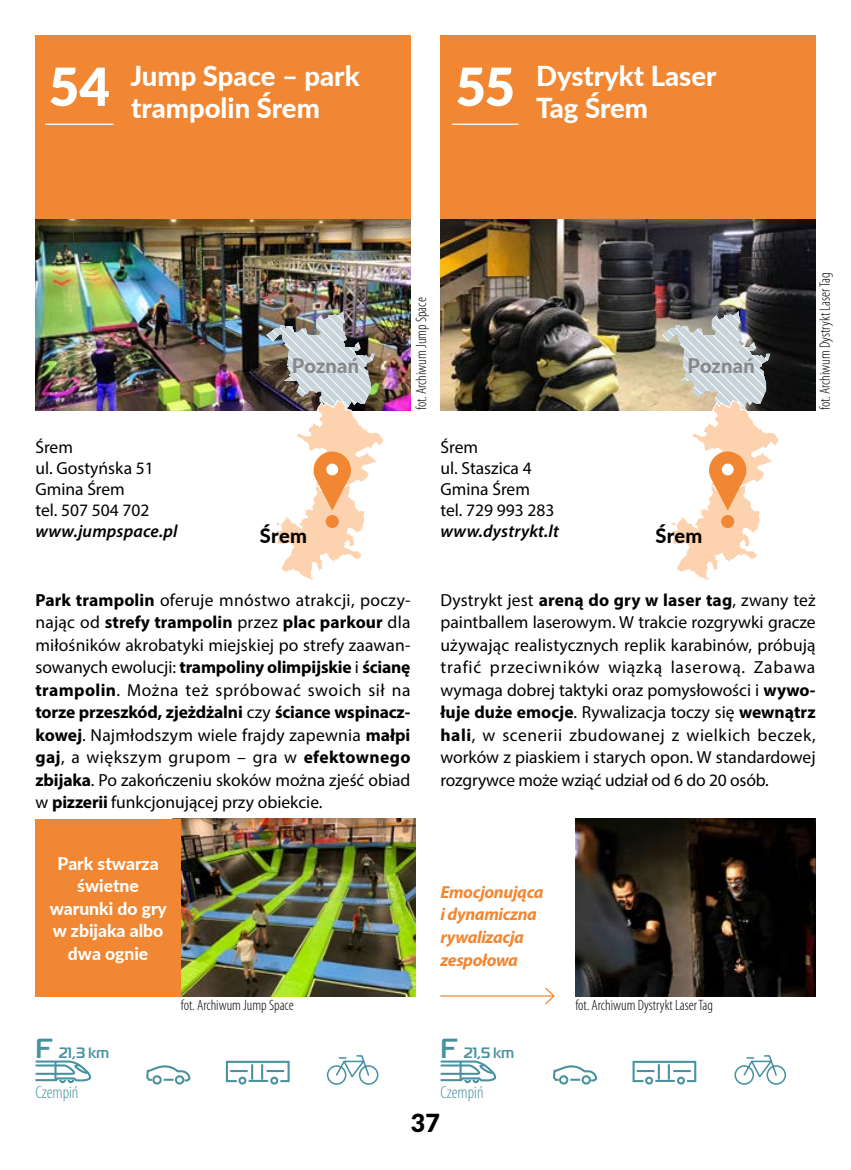
<style>
.page{position:relative;width:851px;height:1170px;background:#fff}
.page>*{position:absolute;margin:0;border:0;box-sizing:border-box;transform-origin:0 0}
.t1{font:800 27.5px/32.5px "Lato";color:#fff}
.t2{font:900 25px "Lato";color:#000}
.t3{font:800 20px "Lato";letter-spacing:.01em;color:#878787}
.t4{font:800 20px "Lato";letter-spacing:.015em;color:#000}
.t5{font:17.5px/22.5px "Myriad Pro";color:#000;text-align:justify}
.t6{font:800 17.5px/22.5px "Lato";color:#fff;text-align:center}
.t7{font:italic 700 17.5px/22.5px "Myriad Pro";letter-spacing:-.02em;color:#f18732}
.t8{font:italic 600 17.5px "Myriad Pro";letter-spacing:.01em;color:#000}
.t9{font:300 condensed 17.5px "Myriad Pro";color:#48919f}
.t10{font:300 condensed 15px "Myriad Pro";color:#000}
.t11{font:700 15px "Magistral TT";letter-spacing:-.01em;color:#48919f}
.s1{font-weight:700}
.s2{font-size:27.5px}
</style>
<div class="page">
<img style="left:181px;top:818px;width:234px;height:178px">
<div style="left:35px;top:35px;width:375px;height:375px;background:#f18732"></div>
<hr style="left:45px;top:124px;width:68px;height:1px;background:#fff">
<img style="left:35px;top:219px;width:375px;height:191px">
<div style="left:35px;top:818px;width:146px;height:178px;background:#f18732"></div>
<div style="left:440px;top:35px;width:375px;height:375px;background:#f18732"></div>
<hr style="left:452px;top:124px;width:66px;height:1px;background:#fff">
<img style="left:440px;top:219px;width:375px;height:191px">
<img style="left:575px;top:818px;width:240px;height:177px">
<hr style="left:440px;top:995px;width:114px;height:1px;background:#f18732">
<svg style="left:543px;top:987px;width:12px;height:18px"></svg>
<img style="left:266px;top:311px;width:119px;height:269px">
<div style="left:326px;top:463px;width:12px;height:12px;background:#fff;border-radius:50%"></div>
<svg style="left:661px;top:311px;width:119px;height:269px"></svg>
<div style="left:721px;top:463px;width:12px;height:12px;background:#fff;border-radius:50%"></div>
<svg style="left:35px;top:1060px;width:57px;height:24px"></svg>
<hr style="left:54px;top:1061px;width:3px;height:19px;background:#48919f">
<svg style="left:440px;top:1060px;width:57px;height:24px"></svg>
<svg style="left:146px;top:1065px;width:45px;height:17px"></svg>
<div style="left:152px;top:1075px;width:10px;height:9px;border:2px solid #48919f;border-radius:50%"></div>
<div style="left:175px;top:1075px;width:9px;height:9px;border:2px solid #48919f;border-radius:50%"></div>
<svg style="left:552px;top:1065px;width:46px;height:17px"></svg>
<div style="left:559px;top:1075px;width:9px;height:9px;border:2px solid #48919f;border-radius:50%"></div>
<div style="left:581px;top:1075px;width:10px;height:9px;border:2px solid #48919f;border-radius:50%"></div>
<div style="left:238px;top:1076px;width:8px;height:8px;border:2px solid #48919f;border-radius:50%"></div>
<div style="left:270px;top:1076px;width:8px;height:8px;border:2px solid #48919f;border-radius:50%"></div>
<svg style="left:225px;top:1060px;width:65px;height:23px"></svg>
<div style="left:645px;top:1076px;width:8px;height:8px;border:2px solid #48919f;border-radius:50%"></div>
<div style="left:677px;top:1076px;width:7px;height:8px;border:2px solid #48919f;border-radius:50%"></div>
<svg style="left:632px;top:1060px;width:65px;height:23px"></svg>
<svg style="left:326px;top:1055px;width:53px;height:30px"></svg>
<svg style="left:734px;top:1055px;width:52px;height:30px"></svg>
<h1 class="t1" style="left:49px;top:58px;width:312px;text-indent:82px">Jump Space – park<br><sup>54</sup> trampolin Śrem</h1>
<h1 class="t1" style="left:455px;top:58px;width:262px;text-indent:81px">Dystrykt Laser<br><sup>55</sup> Tag Śrem</h1>
<p class="t5" style="left:35px;top:436px;width:120px;line-height:21px;text-align:left">Śrem<br>ul. Gostyńska 51<br>Gmina Śrem<br>tel. 507 504 702</p>
<p class="t8" style="left:35px;top:520px;width:143px">www.jumpspace.pl</p>
<p class="t10" style="left:412px;top:410px;width:114px;rotate:-90deg">fot. Archiwum Jump Space</p>
<p class="t3" style="left:292px;top:351px;width:69px">Poznań</p>
<p class="t3" style="left:687px;top:351px;width:69px">Poznań</p>
<p class="t5" style="left:440px;top:436px;width:115px;line-height:21px;text-align:left">Śrem<br>ul. Staszica 4<br>Gmina Śrem tel. 729 993 283</p>
<p class="t8" style="left:440px;top:519px;width:120px">www.dystrykt.lt</p>
<p class="t4" style="left:260px;top:520px;width:49px">Śrem</p>
<p class="t4" style="left:655px;top:520px;width:49px">Śrem</p>
<p class="t10" style="left:815px;top:410px;width:139px;rotate:-90deg">fot. Archiwum Dystrykt Laser Tag</p>
<p class="t5" style="left:35px;top:588px;width:376px"><span class="s1">Park trampolin</span> oferuje mnóstwo atrakcji, poczy&shy;nając od <span class="s1">strefy trampolin</span> przez <span class="s1">plac parkour</span> dla miłośników akrobatyki miejskiej po strefy zaawan&shy;sowanych ewolucji: <span class="s1">trampoliny olimpijskie</span> i <span class="s1">ścianę trampolin</span>. Można też spróbować swoich sił na <span class="s1">torze przeszkód, zjeżdżalni</span> czy <span class="s1">ściance wspinacz&shy;kowej</span>. Najmłodszym wiele frajdy zapewnia <span class="s1">małpi gaj</span>, a większym grupom – gra w <span class="s1">efektownego zbijaka</span>. Po zakończeniu skoków można zjeść obiad w <span class="s1">pizzerii</span> funkcjonującej przy obiekcie.</p>
<p class="t6" style="left:50px;top:851px;width:119px">Park stwarza świetne warunki do gry w zbijaka albo dwa ognie</p>
<p class="t5" style="left:440px;top:588px;width:376px">Dystrykt jest <span class="s1">areną do gry w laser tag</span>, zwany też paintballem laserowym. W trakcie rozgrywki gracze używając realistycznych replik karabinów, próbują trafić przeciwników wiązką laserową. Zabawa wymaga dobrej taktyki oraz pomysłowości i <span class="s1">wywo&shy;łuje duże emocje</span>. Rywalizacja toczy się <span class="s1">wewnątrz hali</span>, w scenerii zbudowanej z wielkich beczek, worków z piaskiem i starych opon. W standardowej rozgrywce może wziąć udział od 6 do 20 osób.</p>
<p class="t7" style="left:440px;top:880px;width:104px">Emocjonująca i dynamiczna rywalizacja zespołowa</p>
<p class="t11" style="left:35px;top:1042px;width:75px"><span class="s2">F</span> 21,3 km</p>
<p class="t9" style="left:35px;top:1081px;width:45px">Czempiń</p>
<p class="t10" style="left:181px;top:996px;width:114px">fot. Archiwum Jump Space</p>
<p class="t10" style="left:575px;top:996px;width:139px">fot. Archiwum Dystrykt Laser Tag</p>
<p class="t11" style="left:440px;top:1042px;width:75px"><span class="s2">F</span> 21,5 km</p>
<p class="t9" style="left:440px;top:1081px;width:45px">Czempiń</p>
<h2 class="t2" style="left:411px;top:1103px;width:31px">37</h2>
</div>
